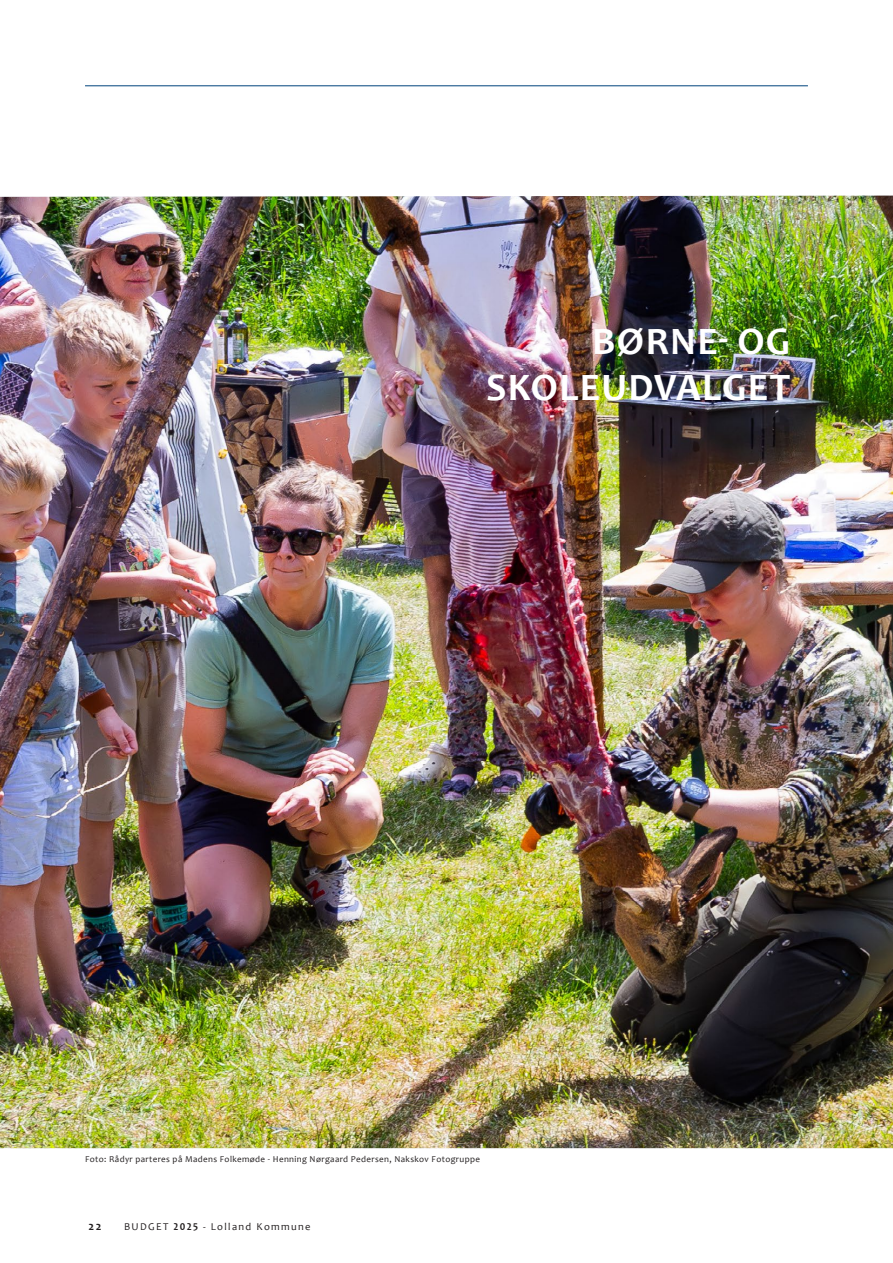
<style>
.page{position:relative;width:893px;height:1263px;background:#fff}
.page>*{position:absolute;margin:0;border:0;box-sizing:border-box;transform-origin:0 0}
.t1{font:700 39px/46.8px "Candara";letter-spacing:.035em;color:#fff;text-align:right}
.t2{font:700 12px "Candara";color:#231f20}
.t3{font:10.5px "Candara";letter-spacing:.13em;color:#231f20}
.t4{font:9px "Candara";letter-spacing:.04em;color:#231f20}
.s1{font-family:"Candara Bold 2";font-weight:400}
.s2{font-family:"Candara Bold 2"}
</style>
<div class="page">
<img style="left:0;top:196px;width:893px;height:952px">
<hr style="left:892px;top:844px;width:1px;height:304px;background:#e8ebf3">
<hr style="left:85px;top:85px;width:723px;height:1px;background:#01437c">
<h1 class="t1" style="left:486px;top:317px;width:306px"><span class="s1">BØRNE- OG<br></span>SKOLEUDVALGET</h1>
<p class="t4" style="left:85px;top:1154px;width:396px">Foto: Rådyr parteres på Madens Folkemøde - Henning Nørgaard Pedersen, Nakskov Fotogruppe</p>
<h2 class="t2" style="left:89px;top:1219px;width:14px">22</h2>
<p class="t3" style="left:124px;top:1220px;width:188px">BUDGET <span class="s2">2025</span> - Lolland Kommune</p>
</div>
